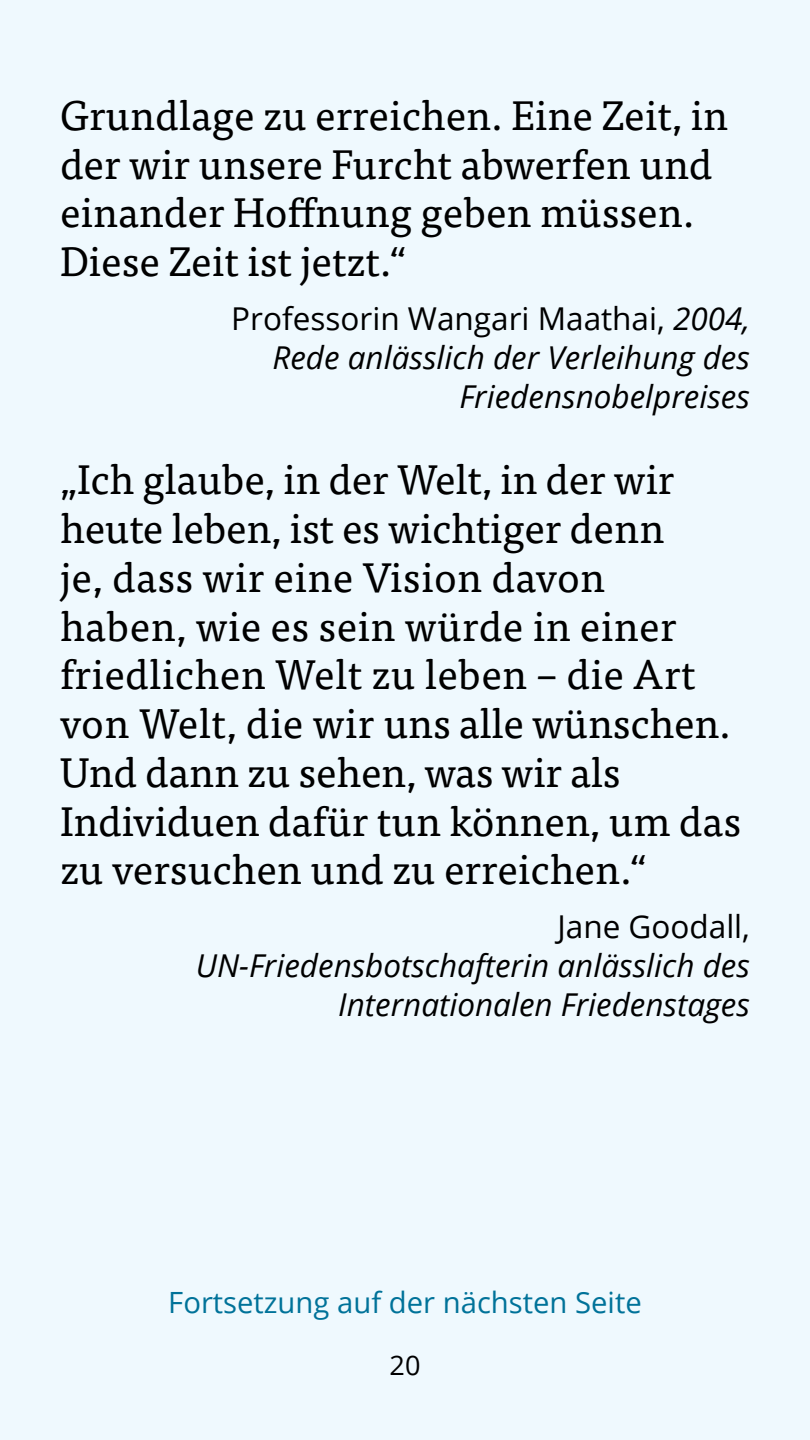
<style>
.page{position:relative;width:810px;height:1440px;background:#eff9fe}
.page>*{position:absolute;margin:0;border:0;box-sizing:border-box;transform-origin:0 0}
.t1{font:41.25px/48.8px "Tisa Pro";color:#000}
.t2{font:italic 31.5px/39px "Open Sans";color:#000;text-align:right}
.t3{font:31.5px "Open Sans";color:#000}
.t4{font:29.25px "Open Sans";color:#007299}
.t5{font:27px "Open Sans";color:#000}
.s1{font-style:normal}
</style>
<div class="page">
<p class="t1" style="left:60px;top:89px;width:670px">Grundlage zu erreichen. Eine Zeit, in der wir unsere Furcht abwerfen und einander Hoffnung geben müssen.<br>Diese Zeit ist jetzt.“</p>
<p class="t2" style="left:231px;top:298px;width:520px"><span class="s1">Professorin Wangari Maathai,</span> 2004,<br>Rede anlässlich der Verleihung des<br>Friedensnobelpreises</p>
<p class="t1" style="left:60px;top:453px;width:683px">„Ich glaube, in der Welt, in der wir heute leben, ist es wichtiger denn<br>je, dass wir eine Vision davon haben, wie es sein würde in einer friedlichen Welt zu leben – die Art von Welt, die wir uns alle wünschen.<br>Und dann zu sehen, was wir als<br>Individuen dafür tun können, um das zu versuchen und zu erreichen.“</p>
<p class="t3" style="left:557px;top:905px;width:194px">Jane Goodall,</p>
<p class="t2" style="left:196px;top:946px;width:556px">UN-Friedensbotschafterin anlässlich des<br>Internationalen Friedenstages</p>
<p class="t4" style="left:168px;top:1282px;width:475px">Fortsetzung auf der nächsten Seite</p>
<p class="t5" style="left:390px;top:1347px;width:32px">20</p>
</div>
